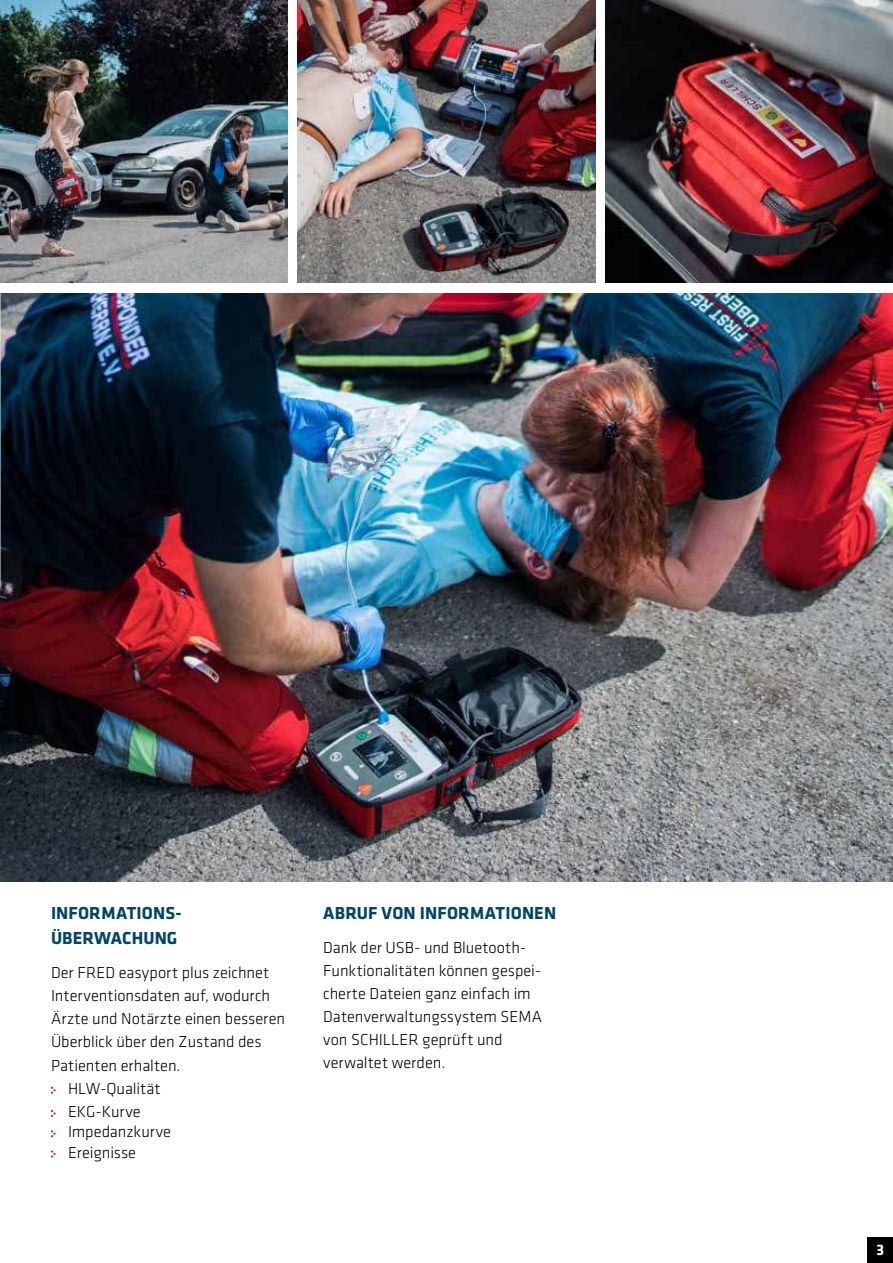
<style>
.page{position:relative;width:893px;height:1263px;background:#fff}
.page>*{position:absolute;margin:0;border:0;box-sizing:border-box;transform-origin:0 0}
.t1{font:700 18px/25.2px "Klavika";letter-spacing:.005em;color:#00446a}
.t2{font:300 16.5px/23.1px "Klavika";color:#000}
.t3{font:700 15.75px "Klavika";color:#fff}
</style>
<div class="page">
<div style="left:867px;top:1237px;width:26px;height:26px;background:#000"></div>
<img style="left:0;top:293px;width:893px;height:588px">
<img style="left:298px;top:0;width:297px;height:283px">
<img style="left:606px;top:0;width:287px;height:283px">
<img style="left:0;top:0;width:287px;height:283px">
<svg style="left:51px;top:1087px;width:5px;height:7px"></svg>
<svg style="left:51px;top:1110px;width:5px;height:7px"></svg>
<svg style="left:51px;top:1130px;width:5px;height:7px"></svg>
<svg style="left:51px;top:1150px;width:5px;height:7px"></svg>
<p class="t1" style="left:51px;top:900px;width:132px">INFORMATIONS-<br>ÜBERWACHUNG</p>
<p class="t2" style="left:51px;top:962px;width:220px">Der FRED easyport plus zeichnet</p>
<p class="t2" style="left:51px;top:985px;width:221px">Interventionsdaten auf, wodurch</p>
<p class="t2" style="left:51px;top:1008px;width:235px">Ärzte und Notärzte einen besseren</p>
<p class="t2" style="left:51px;top:1031px;width:212px">Überblick über den Zustand des</p>
<p class="t2" style="left:51px;top:1054px;width:131px">Patienten erhalten.</p>
<p class="t2" style="left:68px;top:1077px;width:94px">HLW-Qualität</p>
<p class="t2" style="left:68px;top:1100px;width:74px">EKG-Kurve</p>
<p class="t2" style="left:68px;top:1122px;width:105px;line-height:20.2px">Impedanzkurve<br>Ereignisse</p>
<p class="t1" style="left:323px;top:900px;width:235px">ABRUF VON INFORMATIONEN</p>
<p class="t2" style="left:323px;top:936px;width:220px">Dank der USB- und Bluetooth-<br>Funktionalitäten können gespei&shy;cherte Dateien ganz einfach im<br>Datenverwaltungssystem SEMA von SCHILLER geprüft und verwaltet werden.</p>
<p class="t3" style="left:876px;top:1242px;width:9px">3</p>
</div>
